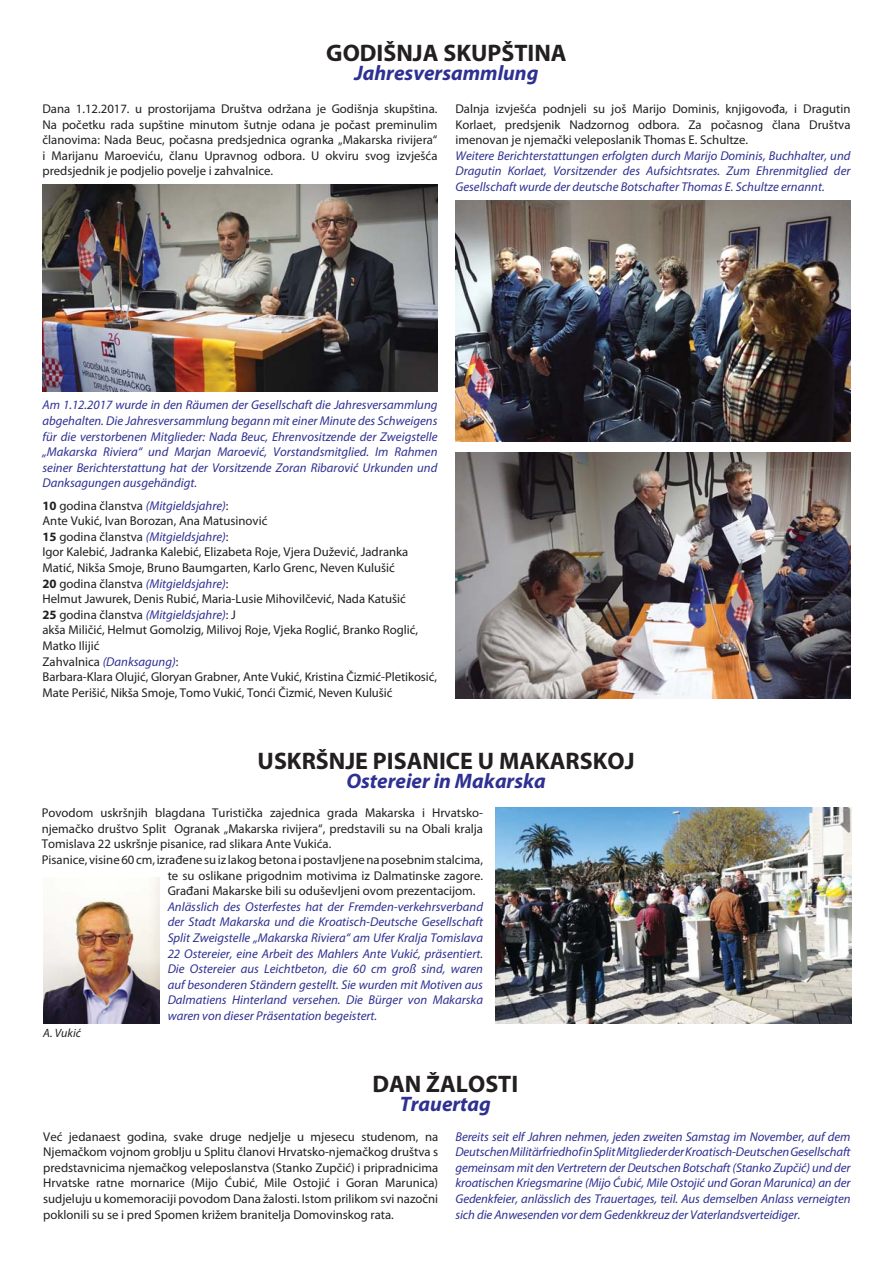
<style>
.page{position:relative;width:893px;height:1263px;background:#fff}
.page>*{position:absolute;margin:0;border:0;box-sizing:border-box;transform-origin:0 0}
.t1{font:700 24px "Myriad Pro";color:#231f20}
.t2{font:italic 700 21px "Myriad Pro";color:#2e3092}
.t3{font:12.75px/15.6px "Myriad Pro";color:#231f20;text-align:justify}
.t4{font:italic 12.75px/15.6px "Myriad Pro";color:#2e3092;text-align:justify}
.t5{font:italic 12px "Myriad Pro";color:#231f20}
.s1{font-weight:700}
.s2{font-style:italic;color:#2e3092}
</style>
<div class="page">
<img style="left:43px;top:878px;width:116px;height:145px">
<img style="left:42px;top:185px;width:395px;height:206px">
<img style="left:455px;top:452px;width:395px;height:247px">
<img style="left:455px;top:200px;width:395px;height:241px">
<img style="left:496px;top:808px;width:355px;height:215px">
<h1 class="t1" style="left:326px;top:44px;width:242px">GODIŠNJA SKUPŠTINA</h1>
<h2 class="t2" style="left:354px;top:65px;width:186px">Jahresversammlung</h2>
<p class="t3" style="left:42px;top:102px;width:396px">Dana 1.12.2017. u prostorijama Društva održana je Godišnja skupština.<br>Na početku rada supštine minutom šutnje odana je počast preminulim članovima: Nada Beuc, počasna predsjednica ogranka „Makarska rivijera“ i Marijanu Maroeviću, članu Upravnog odbora. U okviru svog izvješća predsjednik je podjelio povelje i zahvalnice.</p>
<p class="t3" style="left:455px;top:102px;width:396px">Dalnja izvješća podnjeli su još Marijo Dominis, knjigovođa, i Dragutin Korlaet, predsjenik Nadzornog odbora. Za počasnog člana Društva imenovan je njemački veleposlanik Thomas E. Schultze.</p>
<p class="t4" style="left:455px;top:149px;width:396px">Weitere Berichterstattungen erfolgten durch Marijo Dominis, Buchhalter, und Dragutin Korlaet, Vorsitzender des Aufsichtsrates. Zum Ehrenmitglied der Gesellschaft wurde der deutsche Botschafter Thomas E. Schultze ernannt.</p>
<p class="t4" style="left:42px;top:399px;width:396px">Am 1.12.2017 wurde in den Räumen der Gesellschaft die Jahresversammlung abgehalten. Die Jahresversammlung begann mit einer Minute des Schweigens für die verstorbenen Mitglieder: Nada Beuc, Ehrenvositzende der Zweigstelle „Makarska Riviera“ und Marjan Maroević, Vorstandsmitglied. Im Rahmen seiner Berichterstattung hat der Vorsitzende Zoran Ribarović Urkunden und Danksagungen ausgehändigt.</p>
<p class="t3" style="left:42px;top:499px;width:396px;text-align:left"><span class="s1">10</span> godina članstva <span class="s2">(Mitgieldsjahre)</span>:<br>Ante Vukić, Ivan Borozan, Ana Matusinović<br><span class="s1">15</span> godina članstva <span class="s2">(Mitgieldsjahre)</span>:<br>Igor Kalebić, Jadranka Kalebić, Elizabeta Roje, Vjera Dužević, Jadranka Matić, Nikša Smoje, Bruno Baumgarten, Karlo Grenc, Neven Kulušić<br><span class="s1">20</span> godina članstva <span class="s2">(Mitgieldsjahre)</span>:<br>Helmut Jawurek, Denis Rubić, Maria-Lusie Mihovilčević, Nada Katušić<br><span class="s1">25</span> godina članstva <span class="s2">(Mitgieldsjahre)</span>: J<br>akša Miličić, Helmut Gomolzig, Milivoj Roje, Vjeka Roglić, Branko Roglić, Matko Ilijić<br>Zahvalnica <span class="s2">(Danksagung)</span>:<br>Barbara-Klara Olujić, Gloryan Grabner, Ante Vukić, Kristina Čizmić-Pletikosić, Mate Perišić, Nikša Smoje, Tomo Vukić, Tonći Čizmić, Neven Kulušić</p>
<h1 class="t1" style="left:258px;top:752px;width:378px">USKRŠNJE PISANICE U MAKARSKOJ</h1>
<h2 class="t2" style="left:346px;top:773px;width:201px">Ostereier in Makarska</h2>
<p class="t3" style="left:42px;top:806px;width:443px">Povodom uskršnjih blagdana Turistička zajednica grada Makarska i Hrvatsko-</p>
<p class="t3" style="left:42px;top:822px;width:443px">njemačko društvo Split Ogranak „Makarska rivijera“, predstavili su na Obali kralja</p>
<p class="t3" style="left:42px;top:838px;width:291px">Tomislava 22 uskršnje pisanice, rad slikara Ante Vukića.</p>
<p class="t3" style="left:42px;top:853px;width:443px">Pisanice, visine 60 cm, izrađene su iz lakog betona i postavljene na posebnim stalcima,</p>
<p class="t3" style="left:168px;top:869px;width:317px">te su oslikane prigodnim motivima iz Dalmatinske zagore.</p>
<p class="t3" style="left:168px;top:884px;width:309px">Građani Makarske bili su oduševljeni ovom prezentacijom.</p>
<p class="t4" style="left:168px;top:900px;width:317px">Anlässlich des Osterfestes hat der Fremden-verkehrsverband der Stadt Makarska und die Kroatisch-Deutsche Gesellschaft Split Zweigstelle „Makarska Riviera“ am Ufer Kralja Tomislava 22 Ostereier, eine Arbeit des Mahlers Ante Vukić, präsentiert.<br>Die Ostereier aus Leichtbeton, die 60 cm groß sind, waren auf besonderen Ständern gestellt. Sie wurden mit Motiven aus Dalmatiens Hinterland versehen. Die Bürger von Makarska waren von dieser Präsentation begeistert.</p>
<p class="t5" style="left:43px;top:1029px;width:39px">A. Vukić</p>
<h1 class="t1" style="left:372px;top:1075px;width:147px">DAN ŽALOSTI</h1>
<h2 class="t2" style="left:400px;top:1096px;width:93px">Trauertag</h2>
<p class="t3" style="left:43px;top:1130px;width:396px">Već jedanaest godina, svake druge nedjelje u mjesecu studenom, na Njemačkom vojnom groblju u Splitu članovi Hrvatsko-njemačkog društva s predstavnicima njemačkog veleposlanstva (Stanko Zupčić) i pripradnicima Hrvatske ratne mornarice (Mijo Ćubić, Mile Ostojić i Goran Marunica) sudjeluju u komemoraciji povodom Dana žalosti. Istom prilikom svi nazočni poklonili su se i pred Spomen križem branitelja Domovinskog rata.</p>
<p class="t4" style="left:455px;top:1130px;width:396px">Bereits seit elf Jahren nehmen, jeden zweiten Samstag im November, auf dem Deutschen Militärfriedhof in Split Mitglieder der Kroatisch-Deutschen Gesellschaft gemeinsam mit den Vertretern der Deutschen Botschaft (Stanko Zupčić) und der kroatischen Kriegsmarine (Mijo Ćubić, Mile Ostojić und Goran Marunica) an der Gedenkfeier, anlässlich des Trauertages, teil. Aus demselben Anlass verneigten sich die Anwesenden vor dem Gedenkkreuz der Vaterlandsverteidiger.</p>
</div>
